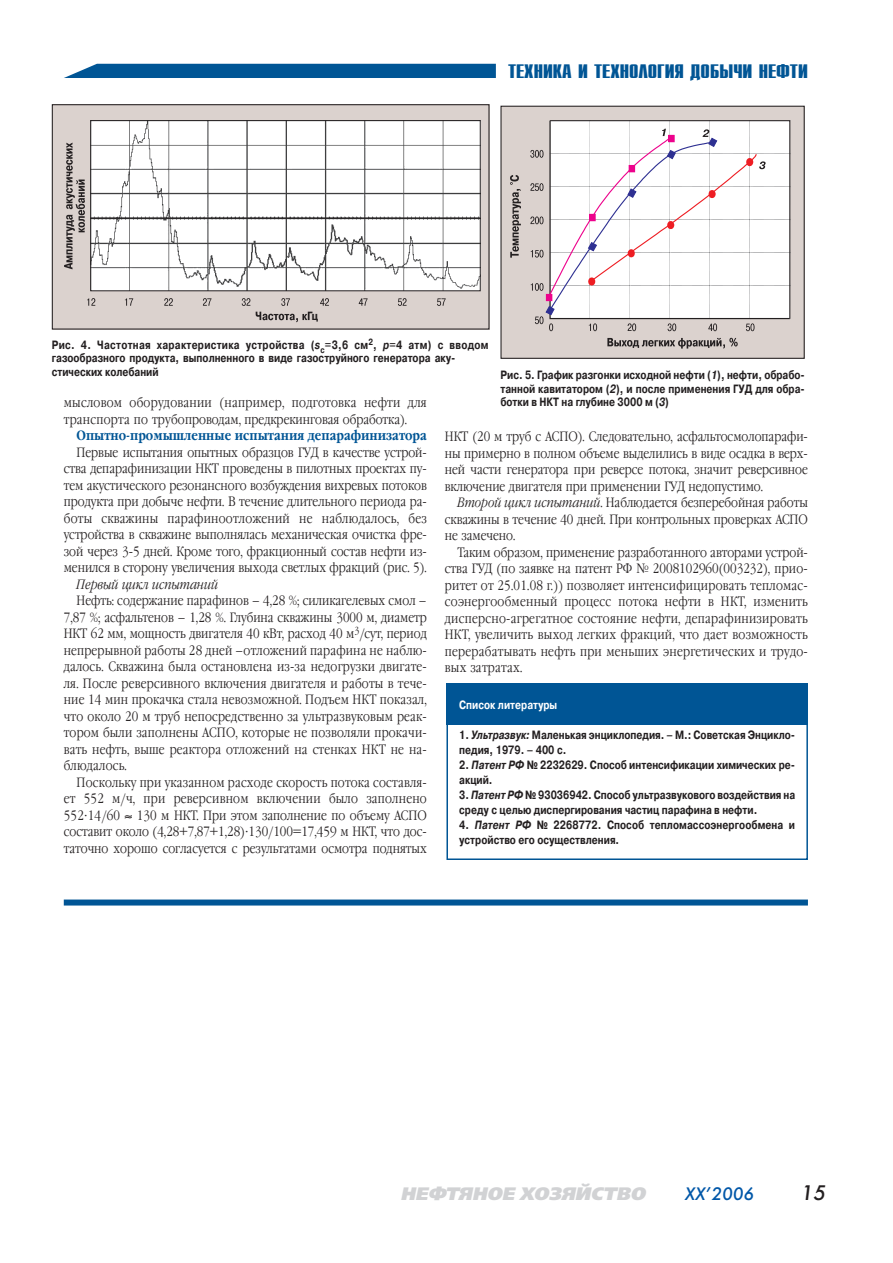
<style>
.page{position:relative;width:893px;height:1263px;background:#fff}
.page>*{position:absolute;margin:0;border:0;box-sizing:border-box;transform-origin:0 0}
.t1{font:italic 21px "Futuris C";color:#231f20}
.t2{font:19.5px "Star C";color:#005595;scale:1.25 1}
.t3{font:italic 18px "Free Set Black C";color:#d1d2d4}
.t4{font:italic 18px "Futuris C";color:#0157a8}
.t5{font:300 13.5px/16.5px "Garamond Narrow C";color:#231f20;text-align:justify}
.t6{font:300 13.5px/16.5px "Garamond Narrow C";letter-spacing:.02em;color:#231f20}
.t7{font:700 13.5px "Garamond Narrow C";color:#005595}
.t8{font:italic 300 13.5px "Garamond Narrow C";color:#231f20}
.t9{font:700 12px/13.5px "Pragmatica C";color:#231f20;scale:.8 1}
.t10{font:700 12px "Pragmatica C";color:#fff;scale:.8 1}
.t11{font:700 12px "Pragmatica Cond C";color:#231f20}
.s1{font-style:italic}
</style>
<div class="page">
<div style="left:64px;top:64px;width:432px;height:14px;background:#005595"></div>
<div style="left:52px;top:105px;width:437px;height:224px;background:#dbd2ce"></div>
<img style="left:92px;top:122px;width:387px;height:167px">
<div style="left:90px;top:120px;width:391px;height:171px;border:1px solid #231f20"></div>
<hr style="left:91px;top:217px;width:389px;height:2px;background:#231f20">
<svg style="left:87px;top:298px;width:8px;height:8px"></svg>
<svg style="left:125px;top:298px;width:8px;height:8px"></svg>
<svg style="left:164px;top:298px;width:9px;height:8px"></svg>
<svg style="left:203px;top:298px;width:8px;height:8px"></svg>
<svg style="left:242px;top:298px;width:8px;height:8px"></svg>
<svg style="left:281px;top:298px;width:9px;height:8px"></svg>
<svg style="left:320px;top:298px;width:9px;height:8px"></svg>
<svg style="left:359px;top:298px;width:9px;height:8px"></svg>
<svg style="left:398px;top:298px;width:9px;height:8px"></svg>
<svg style="left:437px;top:298px;width:9px;height:8px"></svg>
<svg style="left:64px;top:143px;width:21px;height:126px"></svg>
<svg style="left:256px;top:312px;width:56px;height:10px"></svg>
<div style="left:52px;top:104px;width:437px;height:226px;border:1px solid #231f20"></div>
<div style="left:501px;top:106px;width:303px;height:252px;background:#dbd2ce"></div>
<svg style="left:549px;top:120px;width:242px;height:200px;background:#ececec"></svg>
<svg style="left:510px;top:175px;width:11px;height:83px"></svg>
<svg style="left:607px;top:338px;width:131px;height:11px"></svg>
<svg style="left:530px;top:129px;width:236px;height:202px;background:#f1ecee"></svg>
<div style="left:500px;top:106px;width:305px;height:253px;border:1px solid #231f20"></div>
<div style="left:446px;top:707px;width:362px;height:153px;border:2px solid #005595"></div>
<div style="left:446px;top:684px;width:362px;height:41px;background:#005595"></div>
<div style="left:64px;top:899px;width:744px;height:6px;background:#005595"></div>
<p class="t11" style="left:312px;top:309px;width:8px">ц</p>
<h2 class="t2" style="left:508px;top:60px;width:241px">ТЕХНИКА И ТЕХНОЛОГИЯ ДОБЫЧИ НЕФТИ</h2>
<p class="t9" style="left:52px;top:338px;width:547px">Рис. 4. Частотная характеристика устройства (<span class="s1">s</span><sub>c</sub>=3,6 см<sup>2</sup>, <span class="s1">p</span>=4 атм) с вводом газообразного продукта, выполненного в виде газоструйного генератора аку&shy;стических колебаний</p>
<p class="t9" style="left:500px;top:368px;width:382px;text-align:justify">Рис. 5. График разгонки исходной нефти (<span class="s1">1</span>), нефти, обрабо&shy;танной кавитатором (<span class="s1">2</span>), и после применения ГУД для обра&shy;ботки в НКТ на глубине 3000 м (<span class="s1">3</span>)</p>
<p class="t6" style="left:64px;top:394px;width:365px">мысловом оборудовании (например, подготовка нефти для транспорта по трубопроводам, предкрекинговая обработка).</p>
<p class="t7" style="left:77px;top:427px;width:352px">Опытно-промышленные испытания депарафинизатора</p>
<p class="t5" style="left:64px;top:444px;width:365px;text-indent:13px">Первые испытания опытных образцов ГУД в качестве устрой&shy;ства депарафинизации НКТ проведены в пилотных проектах пу&shy;тем акустического резонансного возбуждения вихревых потоков продукта при добыче нефти. В течение длительного периода ра&shy;боты скважины парафиноотложений не наблюдалось, без устройства в скважине выполнялась механическая очистка фре&shy;зой через 3-5 дней. Кроме того, фракционный состав нефти из&shy;менился в сторону увеличения выхода светлых фракций (рис. 5).</p>
<p class="t8" style="left:77px;top:576px;width:143px">Первый цикл испытаний</p>
<p class="t5" style="left:64px;top:592px;width:365px;text-indent:13px">Нефть: содержание парафинов – 4,28 %; силикагелевых смол – 7,87 %; асфальтенов – 1,28 %. Глубина скважины 3000 м, диаметр НКТ 62 мм, мощность двигателя 40 кВт, расход 40 м<sup>3</sup>/сут, период непрерывной работы 28 дней –отложений парафина не наблю&shy;далось. Скважина была остановлена из-за недогрузки двигате&shy;ля. После реверсивного включения двигателя и работы в тече&shy;ние 14 мин прокачка стала невозможной. Подъем НКТ показал, что около 20 м труб непосредственно за ультразвуковым реак&shy;тором были заполнены АСПО, которые не позволяли прокачи&shy;вать нефть, выше реактора отложений на стенках НКТ не на&shy;блюдалось.</p>
<p class="t5" style="left:64px;top:774px;width:365px;text-indent:13px">Поскольку при указанном расходе скорость потока составля&shy;ет 552 м/ч, при реверсивном включении было заполнено 552⋅14/60 ≈ 130 м НКТ. При этом заполнение по объему АСПО составит около (4,28+7,87+1,28)⋅130/100=17,459 м НКТ, что дос&shy;таточно хорошо согласуется с результатами осмотра поднятых</p>
<p class="t5" style="left:445px;top:428px;width:365px">НКТ (20 м труб с АСПО). Следовательно, асфальтосмолопарафи&shy;ны примерно в полном объеме выделились в виде осадка в верх&shy;ней части генератора при реверсе потока, значит реверсивное включение двигателя при применении ГУД недопустимо.</p>
<p class="t5" style="left:445px;top:494px;width:365px;text-indent:13px"><span class="s1">Второй цикл испытаний</span>. Наблюдается безперебойная работы скважины в течение 40 дней. При контрольных проверках АСПО не замечено.</p>
<p class="t5" style="left:445px;top:544px;width:365px;text-indent:13px">Таким образом, применение разработанного авторами устрой&shy;ства ГУД (по заявке на патент РФ № 2008102960(003232), прио&shy;ритет от 25.01.08 г.)) позволяет интенсифицировать тепломас&shy;соэнергообменный процесс потока нефти в НКТ, изменить дисперсно-агрегатное состояние нефти, депарафинизировать НКТ, увеличить выход легких фракций, что дает возможность перерабатывать нефть при меньших энергетических и трудо&shy;вых затратах.</p>
<p class="t10" style="left:459px;top:698px;width:124px">Список литературы</p>
<p class="t9" style="left:459px;top:727px;width:421px;line-height:15px">1. <span class="s1">Ультразвук:</span> Маленькая энциклопедия. – М.: Советская Энцикло&shy;педия, 1979. – 400 с.</p>
<p class="t9" style="left:459px;top:757px;width:421px;line-height:15px">2. <span class="s1">Патент РФ</span> № 2232629. Способ интенсификации химических ре&shy;акций.</p>
<p class="t9" style="left:459px;top:787px;width:421px;line-height:15px">3. <span class="s1">Патент РФ</span> № 93036942. Cпособ ультразвукового воздействия на среду с целью диспергирования частиц парафина в нефти.</p>
<p class="t9" style="left:459px;top:817px;width:421px;line-height:15px">4. <span class="s1">Патент РФ</span> № 2268772. Способ тепломассоэнергообмена и устройство его осуществления.</p>
<h3 class="t3" style="left:400px;top:1183px;width:246px">НЕФТЯНОЕ ХОЗЯЙСТВО</h3>
<h3 class="t4" style="left:685px;top:1183px;width:71px">ХX’2006</h3>
<h1 class="t1" style="left:801px;top:1180px;width:26px">15</h1>
</div>
